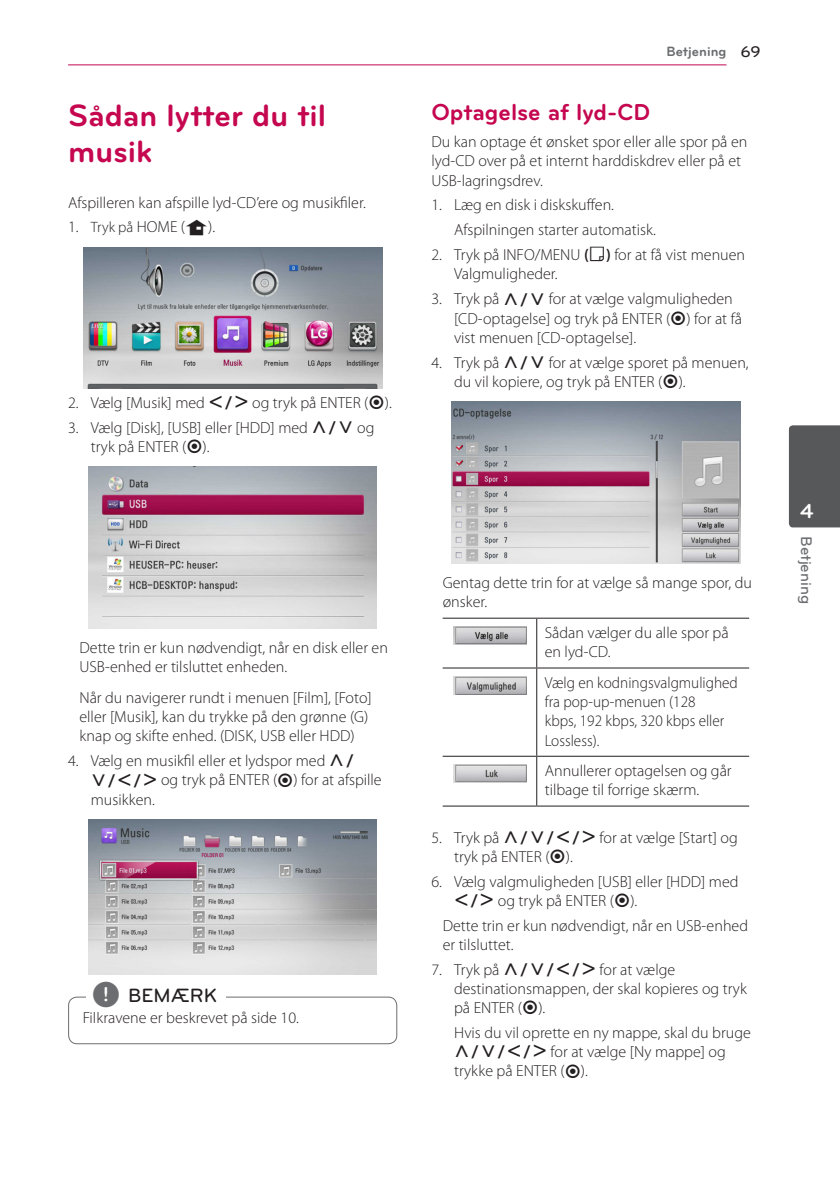
<style>
.page{position:relative;width:840px;height:1191px;background:#fff}
.page>*{position:absolute;margin:0;border:0;box-sizing:border-box;transform-origin:0 0}
.Title_1{font:700 32px/36px "Bryant LG";color:#c50750}
.Title_2{font:700 24px "Bryant LG";color:#c50750}
.t1{font:700 21px "Bryant LG";color:#fff}
.t2{font:500 20px "Bryant LG";color:#231f20}
.Content_text_Num{font:300 16px/19.2px "Myriad Pro";color:#231f20}
.Content_Table_Setup{font:300 16px/19.2px "Myriad Pro";color:#231f20}
.Content_text_Light{font:300 16px/19.2px "Myriad Pro";color:#231f20}
.Content_text_Light-2{font:300 16px/19.2px "Myriad Pro";color:#231f20;scale:.95 1}
.t3{font:500 16px "Bryant LG";color:#6c6d70}
.t4{font:700 14px "Bryant LG";color:#6c6d70}
.s1{font-size:15px}
.s2{font-family:"UPSYS Common";font-weight:400}
.s3{font-family:"UPSYS Common";font-weight:400;font-size:30px;color:#6c6d70}
.s4{font-weight:500;font-size:16px;color:#231f20}
.s5{font-weight:600}
</style>
<div class="page">
<hr style="left:68px;top:64px;width:658px;height:1px;background:#c50750">
<div style="left:788px;top:425px;width:51px;height:102px;background:#57585a"></div>
<img style="left:83px;top:247px;width:299px;height:142px">
<img style="left:88px;top:467px;width:288px;height:161px">
<img style="left:88px;top:819px;width:288px;height:155px">
<div style="left:68px;top:996px;width:329px;height:48px;border:1px solid #6c6d70;border-radius:9px"></div>
<div style="left:86px;top:991px;width:139px;height:20px;background:#fff"></div>
<img style="left:451px;top:401px;width:288px;height:162px">
<hr style="left:442px;top:617px;width:94px;height:1px;background:#231f20">
<hr style="left:536px;top:617px;width:212px;height:1px;background:#231f20">
<hr style="left:536px;top:618px;width:1px;height:49px;background:#231f20">
<hr style="left:442px;top:667px;width:94px;height:1px;background:#231f20">
<hr style="left:536px;top:667px;width:212px;height:1px;background:#231f20">
<hr style="left:536px;top:668px;width:1px;height:87px;background:#231f20">
<hr style="left:442px;top:755px;width:94px;height:1px;background:#231f20">
<hr style="left:536px;top:755px;width:212px;height:1px;background:#231f20">
<hr style="left:536px;top:756px;width:1px;height:49px;background:#231f20">
<hr style="left:442px;top:805px;width:94px;height:1px;background:#231f20">
<hr style="left:536px;top:805px;width:212px;height:1px;background:#231f20">
<img style="left:453px;top:626px;width:73px;height:18px">
<img style="left:453px;top:676px;width:73px;height:18px">
<img style="left:453px;top:764px;width:73px;height:18px">
<p class="Title_1" style="left:68px;top:97px;width:259px">Sådan lytter du til musik</p>
<p class="Content_text_Light" style="left:68px;top:192px;width:299px">Afspilleren kan afspille lyd-CD’ere og musikfiler.</p>
<p class="Content_text_Num" style="left:68px;top:217px;width:148px">1. <span class="s1">Tryk på</span> HOME (<span class="s2">n</span>).</p>
<p class="Content_text_Num" style="left:68px;top:393px;width:325px">2. Vælg [Musik] med <span class="s2">A/D</span> og tryk på ENTER (<span class="s2">b</span>).</p>
<p class="Content_text_Num" style="left:91px;top:418px;width:285px;text-indent:-23px">3. Vælg [Disk], [USB] eller [HDD] med <span class="s2">W/S</span> og tryk på ENTER (<span class="s2">b</span>).</p>
<p class="Content_Table_Setup" style="left:79px;top:638px;width:310px">Dette trin er kun nødvendigt, når en disk eller en<br>USB-enhed er tilsluttet enheden.</p>
<p class="Content_Table_Setup" style="left:79px;top:688px;width:293px">Når du navigerer rundt i menuen [Film], [Foto] eller [Musik], kan du trykke på den grønne (G) knap og skifte enhed. (DISK, USB eller HDD)</p>
<p class="Content_text_Num" style="left:91px;top:751px;width:292px;text-indent:-23px">4. Vælg en musikfil eller et lydspor med <span class="s2">W/<br>S/A/D</span> og tryk på ENTER (<span class="s2">b</span>) for at afspille musikken.</p>
<p class="t2" style="left:92px;top:982px;width:127px"><span class="s3">,</span> BEMÆRK</p>
<p class="Content_Table_Setup" style="left:83px;top:1008px;width:218px">Filkravene er beskrevet på side 10.</p>
<p class="t4" style="left:666px;top:43px;width:95px">Betjening <span class="s4">69</span></p>
<p class="Title_2" style="left:431px;top:97px;width:220px">Optagelse af lyd-CD</p>
<p class="Content_text_Light" style="left:431px;top:132px;width:317px">Du kan optage ét ønsket spor eller alle spor på en lyd-CD over på et internt harddiskdrev eller på et<br>USB-lagringsdrev.</p>
<p class="Content_text_Num" style="left:431px;top:195px;width:184px">1. Læg en disk i diskskuffen.</p>
<p class="Content_text_Num" style="left:454px;top:220px;width:203px">Afspilningen starter automatisk.</p>
<p class="Content_text_Num" style="left:454px;top:245px;width:292px;text-indent:-23px">2. Tryk på INFO/MENU <span class="s5">(</span><span class="s2">m</span><span class="s5">)</span> for at få vist menuen<br>Valgmuligheder.</p>
<p class="Content_text_Num" style="left:454px;top:289px;width:289px;text-indent:-23px">3. Tryk på <span class="s2">W/S</span> for at vælge valgmuligheden [CD-optagelse] og tryk på ENTER (<span class="s2">b</span>) for at få vist menuen [CD-optagelse].</p>
<p class="Content_text_Num" style="left:454px;top:352px;width:296px;text-indent:-23px">4. Tryk på <span class="s2">W/S</span> for at vælge sporet på menuen, du vil kopiere, og tryk på ENTER (<span class="s2">b</span>).</p>
<p class="Content_Table_Setup" style="left:442px;top:573px;width:311px">Gentag dette trin for at vælge så mange spor, du ønsker.</p>
<p class="Content_text_Light" style="left:544px;top:623px;width:185px">Sådan vælger du alle spor på en lyd-CD.</p>
<p class="Content_text_Light-2" style="left:544px;top:673px;width:205px">Vælg en kodningsvalgmulighed fra pop-up-menuen (128<br>kbps, 192 kbps, 320 kbps eller<br>Lossless).</p>
<p class="Content_text_Light" style="left:544px;top:761px;width:188px">Annullerer optagelsen og går tilbage til forrige skærm.</p>
<p class="Content_text_Num" style="left:454px;top:827px;width:285px;text-indent:-23px">5. Tryk på <span class="s2">W/S/A/D</span> for at vælge [Start] og tryk på ENTER (<span class="s2">b</span>).</p>
<p class="Content_text_Num" style="left:454px;top:871px;width:286px;text-indent:-23px">6. Vælg valgmuligheden [USB] eller [HDD] med<br><span class="s2">A/D</span> og tryk på ENTER (<span class="s2">b</span>).</p>
<p class="Content_Table_Setup" style="left:442px;top:915px;width:307px">Dette trin er kun nødvendigt, når en USB-enhed er tilsluttet.</p>
<p class="Content_text_Num" style="left:454px;top:959px;width:294px;text-indent:-23px">7. Tryk på <span class="s2">W/S/A/D</span> for at vælge destinationsmappen, der skal kopieres og tryk på ENTER (<span class="s2">b</span>).</p>
<p class="Content_text_Num" style="left:454px;top:1023px;width:298px">Hvis du vil oprette en ny mappe, skal du bruge<br><span class="s2">W/S/A/D</span> for at vælge [Ny mappe] og trykke på ENTER (<span class="s2">b</span>).</p>
<h3 class="t1" style="left:799px;top:498px;width:15px">4</h3>
<p class="t3" style="left:815px;top:536px;width:70px;rotate:90deg">Betjening</p>
</div>
